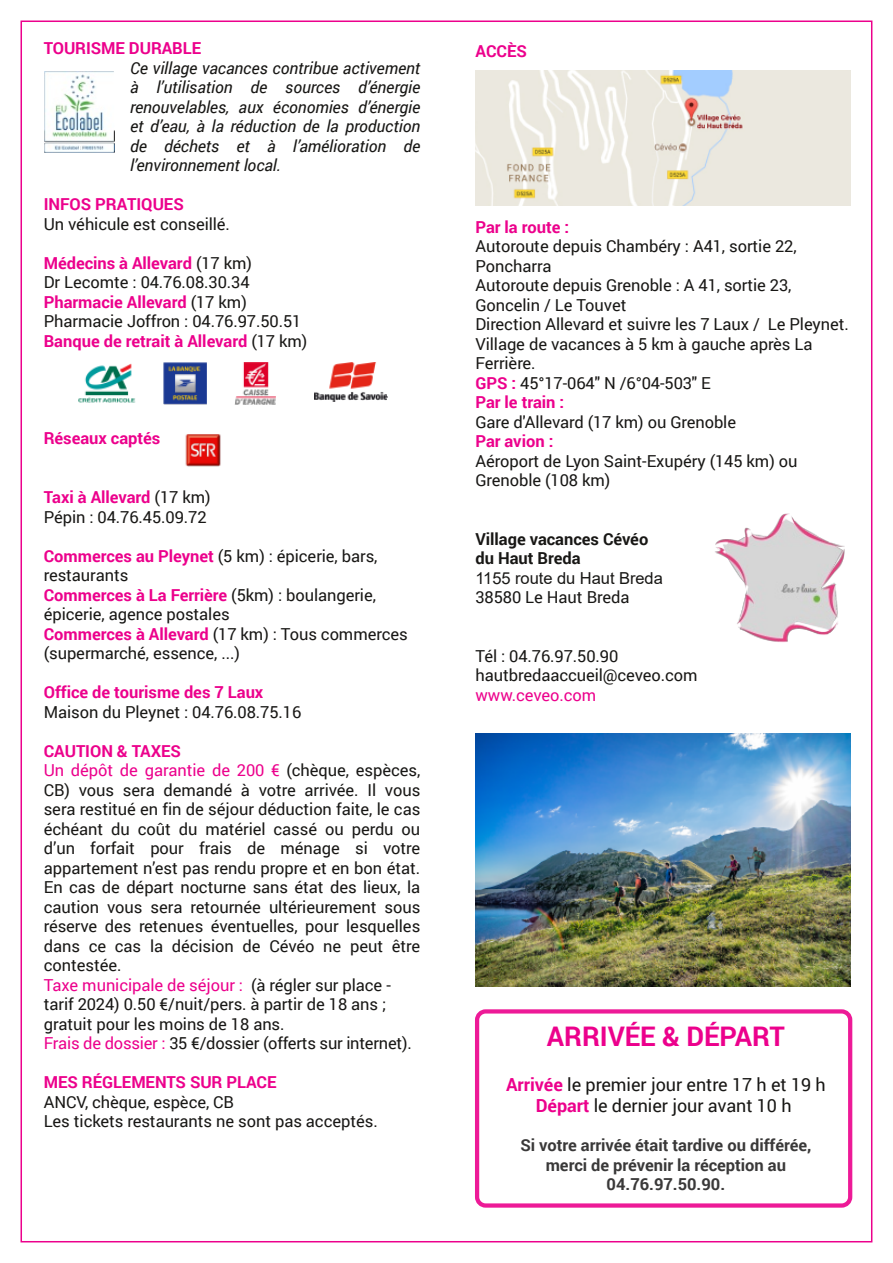
<style>
.page{position:relative;width:893px;height:1263px;background:#fff}
.page>*{position:absolute;margin:0;border:0;box-sizing:border-box;transform-origin:0 0}
.t1{font:700 27px "Roboto";color:#ec008c}
.t2{font:18px/21px "Roboto";color:#181715;text-align:center}
.t3{font:16.5px/19.5px "Roboto";letter-spacing:-.005em;color:#181715}
.t4{font:italic 16.5px/19.5px "Roboto";letter-spacing:-.005em;color:#181715;text-align:justify}
.t5{font:700 16.5px "Roboto";letter-spacing:-.005em;color:#ec008c}
.t6{font:700 16.5px/19.5px "Roboto";color:#3a3939;text-align:center}
.t7{font:700 16.5px/19.5px "Roboto";letter-spacing:-.005em;color:#181715}
.t8{font:16.5px "Arial";color:#181715}
.t9{font:16.5px "Roboto";letter-spacing:-.005em;color:#ec008c}
.s1{font-weight:700;color:#ec008c}
.s2{color:#ec008c}
</style>
<div class="page">
<div style="left:475px;top:1009px;width:377px;height:199px;border:4px solid #ec008c;border-radius:9px"></div>
<img style="left:476px;top:733px;width:375px;height:253px">
<img style="left:475px;top:70px;width:375px;height:135px">
<img style="left:715px;top:513px;width:130px;height:130px">
<img style="left:164px;top:362px;width:43px;height:42px">
<img style="left:78px;top:363px;width:58px;height:40px">
<img style="left:235px;top:362px;width:41px;height:42px">
<img style="left:314px;top:362px;width:74px;height:39px">
<img style="left:185px;top:434px;width:36px;height:33px">
<img style="left:44px;top:71px;width:71px;height:81px">
<p class="t5" style="left:44px;top:37px;width:159px">TOURISME DURABLE</p>
<p class="t4" style="left:130px;top:58px;width:292px">Ce village vacances contribue activement à l’utilisation de sources d’énergie renouvelables, aux économies d’énergie et d’eau, à la réduction de la production de déchets et à l’amélioration de l’environnement local.</p>
<p class="t5" style="left:44px;top:193px;width:142px">INFOS PRATIQUES</p>
<p class="t3" style="left:44px;top:214px;width:188px">Un véhicule est conseillé.</p>
<p class="t3" style="left:44px;top:253px;width:265px"><span class="s1">Médecins à Allevard</span> (17 km)<br>Dr Lecomte : 04.76.08.30.34<br><span class="s1">Pharmacie Allevard</span> (17 km)<br>Pharmacie Joffron : 04.76.97.50.51<br><span class="s1">Banque de retrait à Allevard</span> (17 km)</p>
<p class="t5" style="left:44px;top:427px;width:118px">Réseaux captés</p>
<p class="t3" style="left:44px;top:487px;width:168px"><span class="s1">Taxi à Allevard</span> (17 km)<br>Pépin : 04.76.45.09.72</p>
<p class="t3" style="left:44px;top:545px;width:365px"><span class="s1">Commerces au Pleynet</span> (5 km) : épicerie, bars, restaurants<br><span class="s1">Commerces à La Ferrière</span> (5km) : boulangerie, épicerie, agence postales<br><span class="s1">Commerces à Allevard</span> (17 km) : Tous commerces (supermarché, essence, ...)</p>
<p class="t5" style="left:44px;top:681px;width:221px">Office de tourisme des 7 Laux</p>
<p class="t3" style="left:44px;top:701px;width:259px">Maison du Pleynet : 04.76.08.75.16</p>
<p class="t3" style="left:44px;top:740px;width:378px"><span class="s1">CAUTION &amp; TAXES<br></span><span class="s2">Un dépôt de garantie de 200 €</span> (chèque, espèces, CB) vous sera demandé à votre arrivée. Il vous sera restitué en fin de séjour déduction faite, le cas échéant du coût du matériel cassé ou perdu ou d’un forfait pour frais de ménage si votre appartement n’est pas rendu propre et en bon état.<br>En cas de départ nocturne sans état des lieux, la caution vous sera retournée ultérieurement sous réserve des retenues éventuelles, pour lesquelles dans ce cas la décision de Cévéo ne peut être contestée.<br><span class="s2">Taxe municipale de séjour :</span> (à régler sur place - tarif 2024) 0.50 €/nuit/pers. à partir de 18 ans ; gratuit pour les moins de 18 ans.<br><span class="s2">Frais de dossier :</span> 35 €/dossier (offerts sur internet).</p>
<p class="t5" style="left:44px;top:1071px;width:234px">MES RÉGLEMENTS SUR PLACE</p>
<p class="t3" style="left:44px;top:1091px;width:335px">ANCV, chèque, espèce, CB<br>Les tickets restaurants ne sont pas acceptés.</p>
<p class="t5" style="left:475px;top:40px;width:53px">ACCÈS</p>
<p class="t5" style="left:475px;top:215px;width:95px">Par la route :</p>
<p class="t3" style="left:475px;top:236px;width:375px">Autoroute depuis Chambéry : A41, sortie 22,<br>Poncharra<br>Autoroute depuis Grenoble : A 41, sortie 23,<br>Goncelin / Le Touvet<br>Direction Allevard et suivre les 7 Laux / Le Pleynet.<br>Village de vacances à 5 km à gauche après La<br>Ferrière.<br><span class="s1">GPS :</span> 45°17-064" N /6°04-503" E<br><span class="s1">Par le train :</span></p>
<p class="t3" style="left:475px;top:412px;width:262px">Gare d'Allevard (17 km) ou Grenoble</p>
<p class="t5" style="left:475px;top:430px;width:79px">Par avion :</p>
<p class="t3" style="left:475px;top:451px;width:323px">Aéroport de Lyon Saint-Exupéry (145 km) ou<br>Grenoble (108 km)</p>
<p class="t7" style="left:475px;top:529px;width:174px">Village vacances Cévéo du Haut Breda</p>
<p class="t8" style="left:475px;top:569px;width:189px">1155 route du Haut Breda</p>
<p class="t3" style="left:475px;top:587px;width:155px">38580 Le Haut Breda</p>
<p class="t3" style="left:475px;top:646px;width:224px">Tél : 04.76.97.50.90 hautbredaaccueil@ceveo.com</p>
<p class="t9" style="left:475px;top:683px;width:122px">www.ceveo.com</p>
<h1 class="t1" style="left:547px;top:1018px;width:239px">ARRIVÉE &amp; DÉPART</h1>
<p class="t2" style="left:506px;top:1074px;width:321px"><span class="s1">Arrivée</span> le premier jour entre 17 h et 19 h<br><span class="s1">Départ</span> le dernier jour avant 10 h</p>
<p class="t6" style="left:520px;top:1135px;width:293px">Si votre arrivée était tardive ou différée, merci de prévenir la réception au<br>04.76.97.50.90.</p>
</div>
